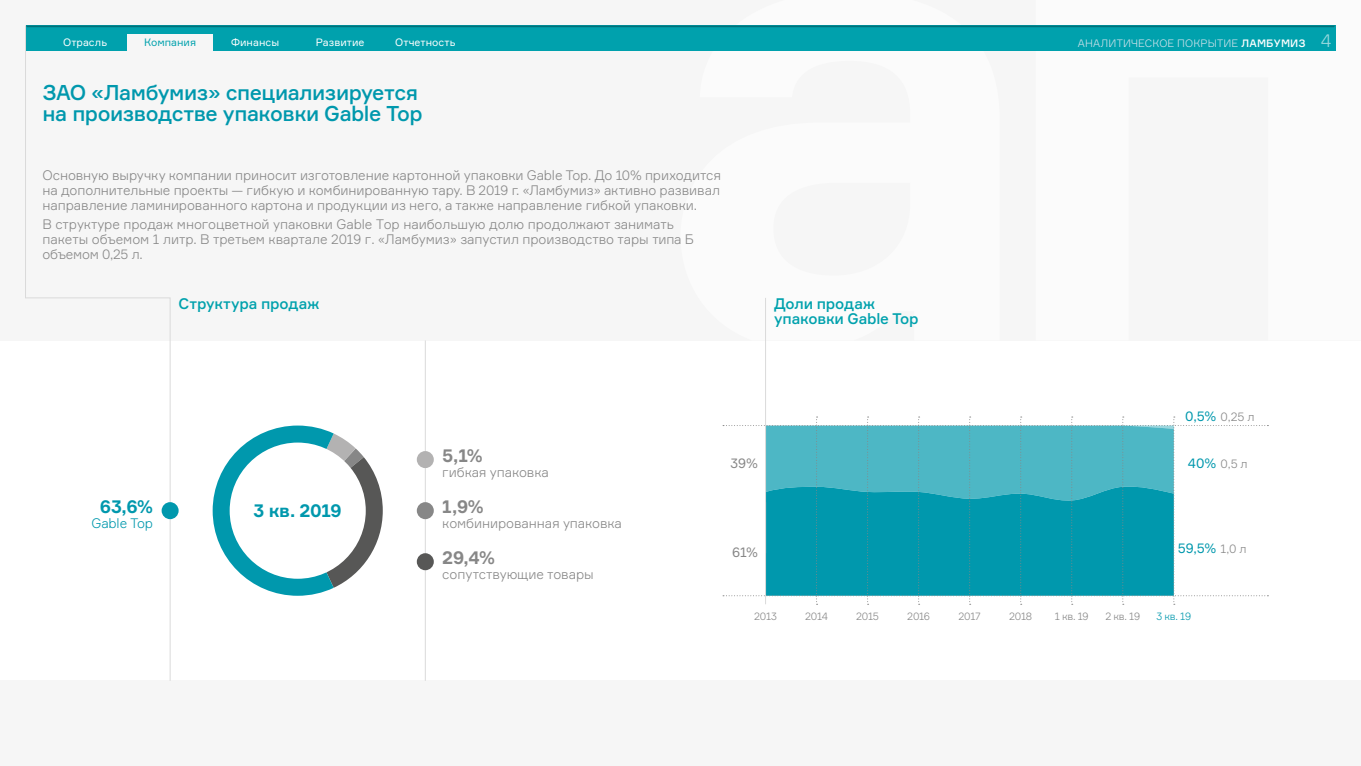
<style>
.page{position:relative;width:1361px;height:766px;background:#fff}
.page>*{position:absolute;margin:0;border:0;box-sizing:border-box;transform-origin:0 0}
.t1{font:500 21px/21px "Formular";letter-spacing:-.025em;color:#0098ad}
.t2{font:700 18px "Formular";letter-spacing:-.02em;color:#0098ad}
.t3{font:700 18px "Formular";color:#878787}
.t4{font:500 15px/15px "Formular";letter-spacing:-.01em;color:#00a1ad}
.t5{font:300 13.5px/15px "Formular";letter-spacing:-.005em;color:#878787;text-align:justify}
.t6{font:13.5px "Formular";color:#0098ad}
.t7{font:300 13.5px "Formular";letter-spacing:-.01em;color:#0098ad}
.t8{font:13.5px "Formular";color:#878787}
.t9{font:300 12px "Formular";color:#878787}
.t10{font:300 10.5px "Formular";letter-spacing:-.025em;color:#878787}
.t11{font:10.5px "Formular";letter-spacing:.005em;color:#fff}
.t12{font:300 10.5px "Formular";letter-spacing:.015em;color:#d4e3ec}
.t13{font:10.5px "Formular";letter-spacing:.005em;color:#00a1ad}
.t14{font:300 10.5px "Formular";color:#0098ad}
.s1{font-weight:500;color:#fff}
.s2{font-size:18px;color:#fff}
</style>
<div class="page">
<div style="left:0;top:0;width:1361px;height:340px;background:#f6f6f6"></div>
<div style="left:0;top:680px;width:1361px;height:85px;background:#f6f6f6"></div>
<div style="left:26px;top:26px;width:1309px;height:25px;background:#00a1ad"></div>
<svg style="left:171px;top:26px;width:1164px;height:1px"></svg>
<div style="left:128px;top:34px;width:85px;height:21px;background:#f6f6f6"></div>
<svg style="left:213px;top:425px;width:170px;height:170px"></svg>
<hr style="left:425px;top:340px;width:1px;height:340px;background:#dadada">
<svg style="left:25px;top:25px;width:146px;height:656px"></svg>
<div style="left:230px;top:442px;width:136px;height:136px;background:#fff;border-radius:50%"></div>
<div style="left:417px;top:553px;width:17px;height:17px;background:#575756;border-radius:50%"></div>
<div style="left:162px;top:502px;width:17px;height:17px;background:#0098ad;border-radius:50%"></div>
<div style="left:417px;top:451px;width:17px;height:17px;background:#b3b2b2;border-radius:50%"></div>
<div style="left:417px;top:502px;width:17px;height:17px;background:#878787;border-radius:50%"></div>
<hr style="left:765px;top:298px;width:1px;height:306px;background:#dadada">
<svg style="left:723px;top:416px;width:545px;height:188px"></svg>
<p class="t11" style="left:63px;top:36px;width:46px">Отрасль</p>
<p class="t13" style="left:144px;top:36px;width:53px">Компания</p>
<p class="t11" style="left:231px;top:36px;width:50px">Финансы</p>
<p class="t11" style="left:316px;top:36px;width:50px">Развитие</p>
<p class="t11" style="left:395px;top:36px;width:62px">Отчетность</p>
<p class="t12" style="left:1078px;top:37px;width:255px">АНАЛИТИЧЕСКОЕ ПОКРЫТИЕ <span class="s1">ЛАМБУМИЗ</span> <span class="s2">4</span></p>
<p class="t1" style="left:43px;top:82px;width:381px">ЗАО «Ламбумиз» специализируется на производстве упаковки Gable Top</p>
<p class="t5" style="left:43px;top:167px;width:680px">Основную выручку компании приносит изготовление картонной упаковки Gable Top. До 10% приходится на дополнительные проекты — гибкую и комбинированную тару. В 2019 г. «Ламбумиз» активно развивал направление ламинированного картона и продукции из него, а также направление гибкой упаковки.</p>
<p class="t5" style="left:43px;top:216px;width:653px;text-align:left">В структуре продаж многоцветной упаковки Gable Top наибольшую долю продолжают занимать пакеты объемом 1 литр. В третьем квартале 2019 г. «Ламбумиз» запустил производство тары типа Б объемом 0,25 л.</p>
<p class="t4" style="left:179px;top:295px;width:142px">Структура продаж</p>
<p class="t4" style="left:774px;top:295px;width:146px">Доли продаж упаковки Gable Top</p>
<p class="t2" style="left:100px;top:495px;width:55px">63,6%</p>
<p class="t7" style="left:92px;top:514px;width:63px">Gable Top</p>
<p class="t2" style="left:254px;top:499px;width:90px">3 кв. 2019</p>
<p class="t3" style="left:442px;top:444px;width:42px">5,1%</p>
<p class="t5" style="left:442px;top:464px;width:108px">гибкая упаковка</p>
<p class="t3" style="left:442px;top:495px;width:43px">1,9%</p>
<p class="t5" style="left:442px;top:515px;width:181px">комбинированная упаковка</p>
<p class="t3" style="left:442px;top:546px;width:54px">29,4%</p>
<p class="t5" style="left:442px;top:566px;width:153px">сопутствующие товары</p>
<p class="t8" style="left:730px;top:455px;width:29px">39%</p>
<p class="t6" style="left:1185px;top:408px;width:33px">0,5%</p>
<p class="t6" style="left:1188px;top:455px;width:30px">40%</p>
<p class="t9" style="left:1220px;top:409px;width:35px">0,25 л</p>
<p class="t9" style="left:1220px;top:456px;width:29px">0,5 л</p>
<p class="t8" style="left:732px;top:544px;width:27px">61%</p>
<p class="t6" style="left:1178px;top:540px;width:40px">59,5%</p>
<p class="t9" style="left:1220px;top:541px;width:28px">1,0 л</p>
<p class="t10" style="left:754px;top:610px;width:24px">2013</p>
<p class="t10" style="left:805px;top:610px;width:24px">2014</p>
<p class="t10" style="left:1009px;top:610px;width:25px">2018</p>
<p class="t10" style="left:856px;top:610px;width:24px">2015</p>
<p class="t10" style="left:907px;top:610px;width:24px">2016</p>
<p class="t10" style="left:958px;top:610px;width:24px">2017</p>
<p class="t10" style="left:1055px;top:610px;width:35px">1 кв. 19</p>
<p class="t10" style="left:1105px;top:610px;width:36px">2 кв. 19</p>
<p class="t14" style="left:1156px;top:610px;width:36px">3 кв. 19</p>
</div>
